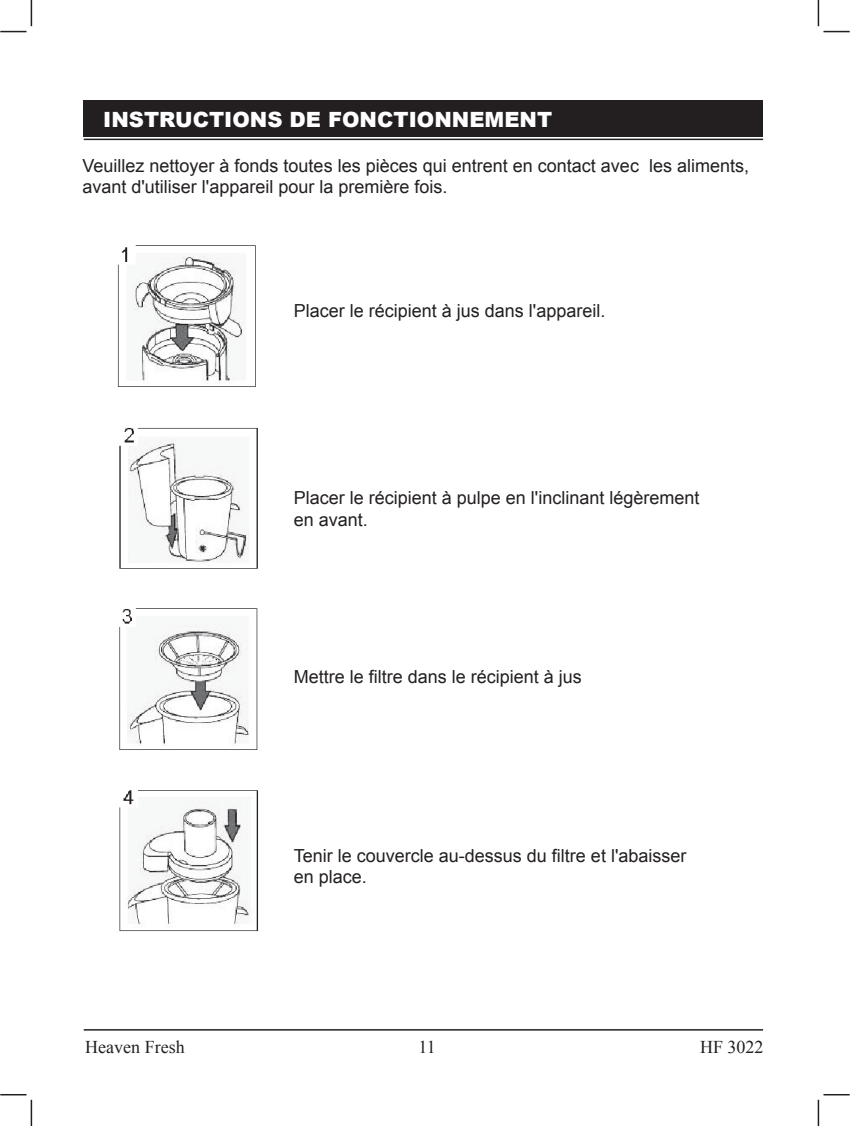
<style>
.page{position:relative;width:850px;height:1126px;background:#fff}
.page>*{position:absolute;margin:0;border:0;box-sizing:border-box;transform-origin:0 0}
.t1{font:900 21px "Arial";color:#fff}
.t2{font:18px/21.6px "Arial";color:#231f20}
.t3{font:18px "Times New Roman";color:#231f20}
</style>
<div class="page">
<hr style="left:84px;top:139px;width:679px;height:1px;background:#231f20">
<div style="left:84px;top:100px;width:679px;height:36px;background:#231f20"></div>
<hr style="left:817px;top:1100px;width:2px;height:26px;background:#231f20">
<hr style="left:817px;top:0;width:2px;height:26px;background:#231f20">
<svg style="left:0;top:0;width:32px;height:32px"></svg>
<svg style="left:823px;top:31px;width:26px;height:1px"></svg>
<svg style="left:823px;top:1094px;width:26px;height:1px"></svg>
<svg style="left:0;top:1094px;width:32px;height:32px"></svg>
<hr style="left:84px;top:1029px;width:679px;height:2px;background:#231f20">
<img style="left:117px;top:245px;width:139px;height:142px">
<img style="left:119px;top:427px;width:139px;height:142px">
<img style="left:119px;top:608px;width:139px;height:142px">
<img style="left:119px;top:790px;width:139px;height:142px">
<p class="t1" style="left:103px;top:104px;width:450px">INSTRUCTIONS DE FONCTIONNEMENT</p>
<p class="t2" style="left:82px;top:155px;width:668px">Veuillez nettoyer à fonds toutes les pièces qui entrent en contact avec les aliments, avant d'utiliser l'appareil pour la première fois.</p>
<p class="t2" style="left:294px;top:300px;width:313px">Placer le récipient à jus dans l'appareil.</p>
<p class="t2" style="left:294px;top:488px;width:407px">Placer le récipient à pulpe en l'inclinant légèrement en avant.</p>
<p class="t2" style="left:294px;top:666px;width:290px">Mettre le filtre dans le récipient à jus</p>
<p class="t2" style="left:294px;top:845px;width:394px">Tenir le couvercle au-dessus du filtre et l'abaisser en place.</p>
<p class="t3" style="left:85px;top:1035px;width:101px">Heaven Fresh</p>
<p class="t3" style="left:418px;top:1035px;width:19px">11</p>
<p class="t3" style="left:700px;top:1035px;width:65px">HF 3022</p>
</div>
